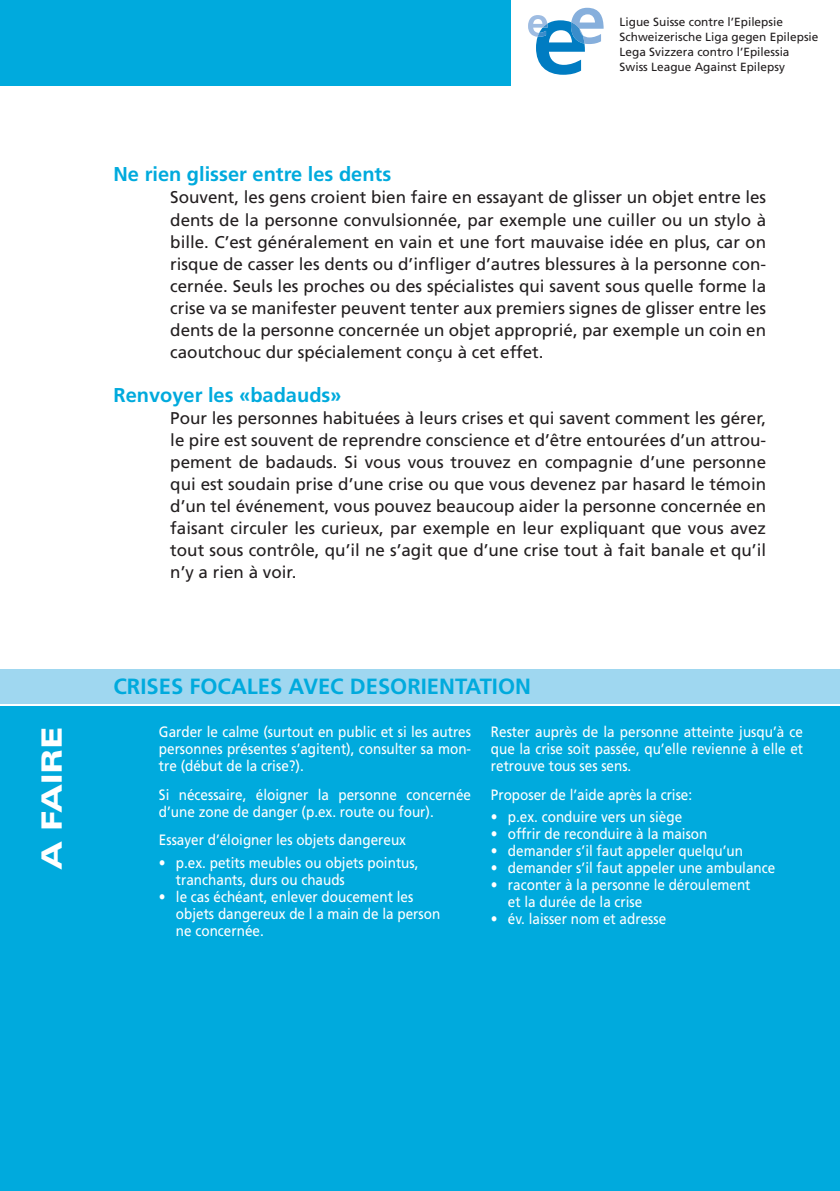
<style>
.page{position:relative;width:840px;height:1191px;background:#fff}
.page>*{position:absolute;margin:0;border:0;box-sizing:border-box;transform-origin:0 0}
.t1{font:900 expanded 28px "Univers";color:#fff}
.t2{font:700 22px "Frutiger";color:#0ad}
.t3{font:700 20px "Frutiger";color:#0ad}
.t4{font:17px/22px "Frutiger";color:#231f20;text-align:justify}
.t5{font:15px/17px "Frutiger";color:#fff;scale:.9 1}
.t6{font:11.8px/14.8px "Frutiger";color:#231f20}
</style>
<div class="page">
<svg style="left:528px;top:8px;width:75px;height:67px"></svg>
<div style="left:0;top:0;width:510px;height:85px;background:#0ad"></div>
<div style="left:0;top:706px;width:839px;height:485px;background:#0ad"></div>
<div style="left:0;top:669px;width:839px;height:34px;background:#9fd7f0"></div>
<h1 class="t1" style="left:35px;top:870px;width:145px;rotate:-90deg">A FAIRE</h1>
<p class="t6" style="left:619px;top:15px;width:200px">Ligue Suisse contre l’Epilepsie Schweizerische Liga gegen Epilepsie Lega Svizzera contro l’Epilessia Swiss League Against Epilepsy</p>
<p class="t3" style="left:113px;top:163px;width:279px">Ne rien glisser entre les dents</p>
<p class="t4" style="left:170px;top:187px;width:597px">Souvent, les gens croient bien faire en essayant de glisser un objet entre les dents de la personne convulsionnée, par exemple une cuiller ou un stylo à bille. C’est généralement en vain et une fort mauvaise idée en plus, car on risque de casser les dents ou d’infliger d’autres blessures à la personne con&shy;cernée. Seuls les proches ou des spécialistes qui savent sous quelle forme la crise va se manifester peuvent tenter aux premiers signes de glisser entre les dents de la personne concernée un objet approprié, par exemple un coin en caoutchouc dur spécialement conçu à cet effet.</p>
<p class="t3" style="left:113px;top:383px;width:229px">Renvoyer les «badauds»</p>
<p class="t4" style="left:170px;top:407px;width:597px">Pour les personnes habituées à leurs crises et qui savent comment les gérer, le pire est souvent de reprendre conscience et d’être entourées d’un attrou&shy;pement de badauds. Si vous vous trouvez en compagnie d’une personne qui est soudain prise d’une crise ou que vous devenez par hasard le témoin d’un tel événement, vous pouvez beaucoup aider la personne concernée en faisant circuler les curieux, par exemple en leur expliquant que vous avez tout sous contrôle, qu’il ne s’agit que d’une crise tout à fait banale et qu’il n’y a rien à voir.</p>
<p class="t2" style="left:113px;top:673px;width:419px">Crises focales avec dEsorientation</p>
<p class="t5" style="left:159px;top:723px;width:348px;text-align:justify">Garder le calme (surtout en public et si les autres personnes présentes s’agitent), consulter sa mon&shy;tre (début de la crise?).</p>
<p class="t5" style="left:159px;top:786px;width:348px">Si nécessaire, éloigner la personne concernée d’une zone de danger (p.ex. route ou four).</p>
<p class="t5" style="left:159px;top:831px;width:276px">Essayer d’éloigner les objets dangereux</p>
<p class="t5" style="left:176px;top:854px;width:271px;text-indent:-17px">• p.ex. petits meubles ou objets pointus, tranchants, durs ou chauds</p>
<p class="t5" style="left:176px;top:888px;width:295px;text-indent:-17px">• le cas échéant, enlever doucement les objets dangereux de l a main de la person ne concernée.</p>
<p class="t5" style="left:490px;top:723px;width:348px;text-align:justify">Rester auprès de la personne atteinte jusqu’à ce que la crise soit passée, qu’elle revienne à elle et retrouve tous ses sens.</p>
<p class="t5" style="left:490px;top:786px;width:225px">Proposer de l’aide après la crise:</p>
<p class="t5" style="left:490px;top:808px;width:214px">• p.ex. conduire vers un siège</p>
<p class="t5" style="left:490px;top:825px;width:242px">• offrir de reconduire à la maison</p>
<p class="t5" style="left:490px;top:842px;width:281px">• demander s’il faut appeler quelqu’un</p>
<p class="t5" style="left:490px;top:859px;width:317px">• demander s’il faut appeler une ambulance</p>
<p class="t5" style="left:507px;top:876px;width:271px;text-indent:-17px">• raconter à la personne le déroulement et la durée de la crise</p>
<p class="t5" style="left:490px;top:910px;width:196px">• év. laisser nom et adresse</p>
</div>
